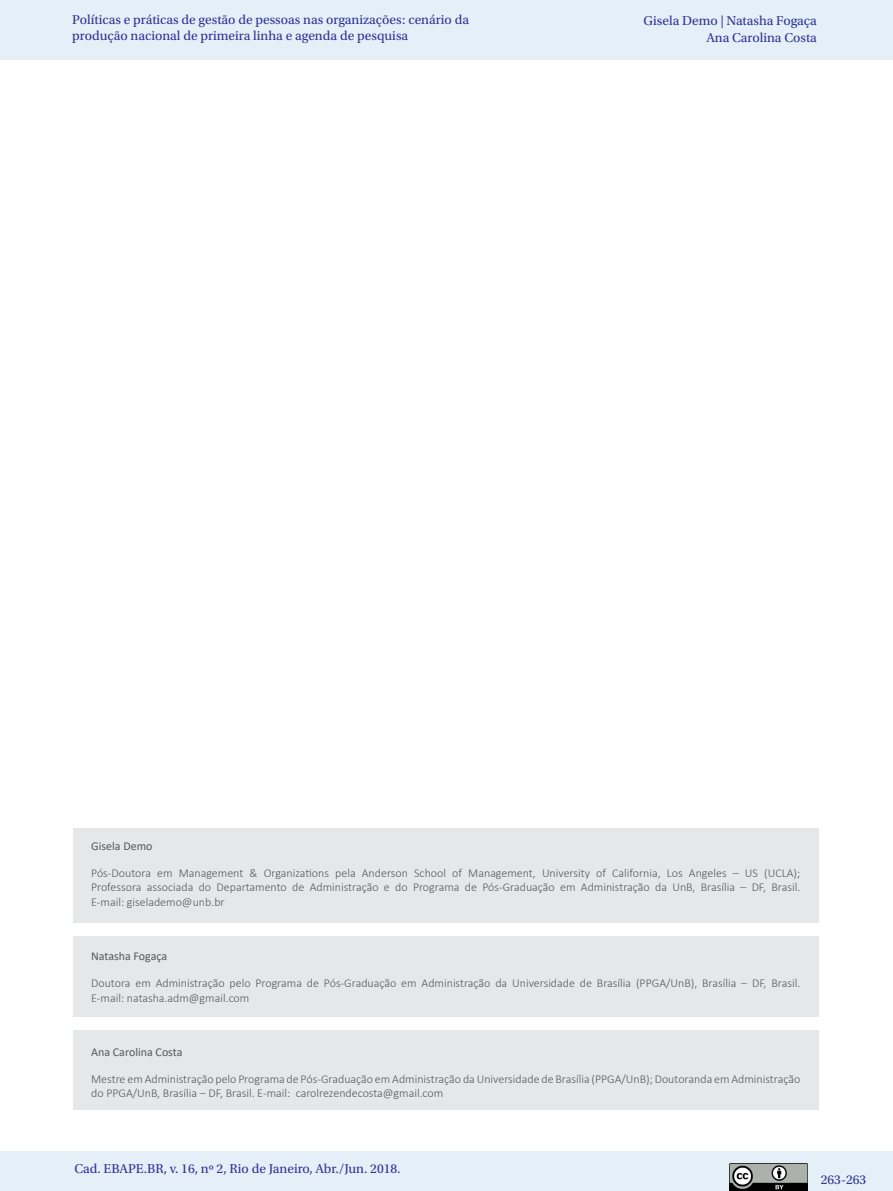
<style>
.page{position:relative;width:893px;height:1191px;background:#fff}
.page>*{position:absolute;margin:0;border:0;box-sizing:border-box;transform-origin:0 0}
.t1{font:13.5px/16.5px "Utopia Std";color:#2b3393}
._06_3_nota_de_fim_au{font:300 12px/14.4px "Calibri";color:#57585a}
._06_3_nota_de_fim_au-2{font:12px "Calibri";color:#57585a}
</style>
<div class="page">
<div style="left:0;top:1151px;width:893px;height:40px;background:#e4eff8"></div>
<img style="left:730px;top:1163px;width:77px;height:27px">
<div style="left:0;top:0;width:893px;height:60px;background:#e4eff8"></div>
<div style="left:73px;top:828px;width:745px;height:282px;background:#e6e7e9"></div>
<div style="left:70px;top:923px;width:753px;height:13px;background:#fff"></div>
<div style="left:70px;top:1017px;width:753px;height:13px;background:#fff"></div>
<p class="t1" style="left:72px;top:11px;width:398px">Políticas e práticas de gestão de pessoas nas organizações: cenário da produção nacional de primeira linha e agenda de pesquisa</p>
<p class="t1" style="left:644px;top:13px;width:175px;text-align:right">Gisela Demo | Natasha Fogaça<br>Ana Carolina Costa</p>
<p class="_06_3_nota_de_fim_au-2" style="left:91px;top:837px;width:63px">Gisela Demo</p>
<p class="_06_3_nota_de_fim_au" style="left:91px;top:865px;width:711px;text-align:justify">Pós-Doutora em Management &amp; Organizations pela Anderson School of Management, University of California, Los Angeles – US (UCLA); Professora associada do Departamento de Administração e do Programa de Pós-Graduação em Administração da UnB, Brasília – DF, Brasil.<br>E-mail: giselademo@unb.br</p>
<p class="_06_3_nota_de_fim_au-2" style="left:91px;top:947px;width:78px">Natasha Fogaça</p>
<p class="_06_3_nota_de_fim_au" style="left:91px;top:975px;width:711px">Doutora em Administração pelo Programa de Pós-Graduação em Administração da Universidade de Brasília (PPGA/UnB), Brasília – DF, Brasil.<br>E-mail: natasha.adm@gmail.com</p>
<p class="_06_3_nota_de_fim_au-2" style="left:91px;top:1043px;width:93px">Ana Carolina Costa</p>
<p class="_06_3_nota_de_fim_au" style="left:91px;top:1071px;width:711px">Mestre em Administração pelo Programa de Pós-Graduação em Administração da Universidade de Brasília (PPGA/UnB); Doutoranda em Administração do PPGA/UnB, Brasília – DF, Brasil. E-mail: carolrezendecosta@gmail.com</p>
<p class="t1" style="left:74px;top:1160px;width:328px">Cad. EBAPE.BR, v. 16, nº 2, Rio de Janeiro, Abr./Jun. 2018.</p>
<p class="t1" style="left:821px;top:1171px;width:47px">263-263</p>
</div>
